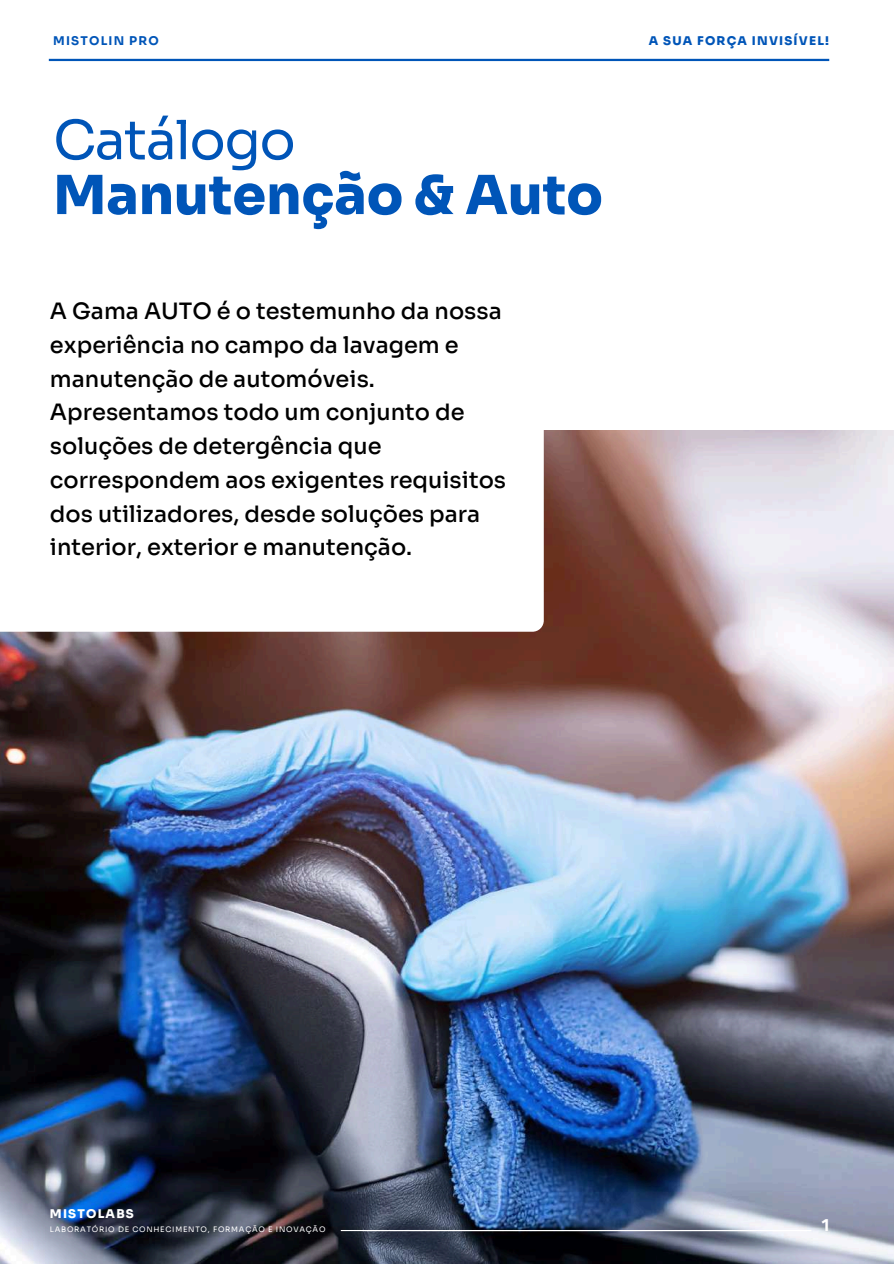
<style>
.page{position:relative;width:894px;height:1264px;background:#fff}
.page>*{position:absolute;margin:0;border:0;box-sizing:border-box;transform-origin:0 0}
.t1{font:800 53.7px "Sora";color:#0055b8}
.t2{font:53.7px "Sora";letter-spacing:-.025em;color:#0055b8}
.t3{font:500 22.5px/33.8px "Sora";color:#000}
.t4{font:700 18px "Titillium Web";color:#fff}
.t5{font:800 12px "Sora";letter-spacing:.1em;color:#0055b8}
.t6{font:700 12px "Sora";letter-spacing:.1em;color:#0055b8}
.t7{font:800 12px "Sora";letter-spacing:.1em;color:#fff}
.t8{font:7.5px "Sora";letter-spacing:.1em;color:#fff}
</style>
<div class="page">
<img style="left:0;top:430px;width:893px;height:833px">
<svg style="left:0;top:430px;width:543px;height:201px"></svg>
<hr style="left:341px;top:1229px;width:470px;height:2px;background:#fff">
<hr style="left:49px;top:59px;width:780px;height:2px;background:#0055b8">
<p class="t6" style="left:53px;top:33px;width:107px">MISTOLIN PRO</p>
<p class="t5" style="left:648px;top:33px;width:182px">A SUA FORÇA INVISÍVEL!</p>
<h1 class="t2" style="left:53px;top:107px;width:244px">Catálogo</h1>
<h1 class="t1" style="left:53px;top:162px;width:551px">Manutenção &amp; Auto</h1>
<p class="t3" style="left:50px;top:294px;width:457px">A Gama AUTO é o testemunho da nossa experiência no campo da lavagem e manutenção de automóveis.<br>Apresentamos todo um conjunto de soluções de detergência que correspondem aos exigentes requisitos dos utilizadores, desde soluções para interior, exterior e manutenção.</p>
<p class="t7" style="left:50px;top:1206px;width:85px">MISTOLABS</p>
<p class="t8" style="left:50px;top:1225px;width:277px">LABORATÓRIO DE CONHECIMENTO, FORMAÇÃO E INOVAÇÃO</p>
<p class="t4" style="left:820px;top:1210px;width:12px">1</p>
</div>
